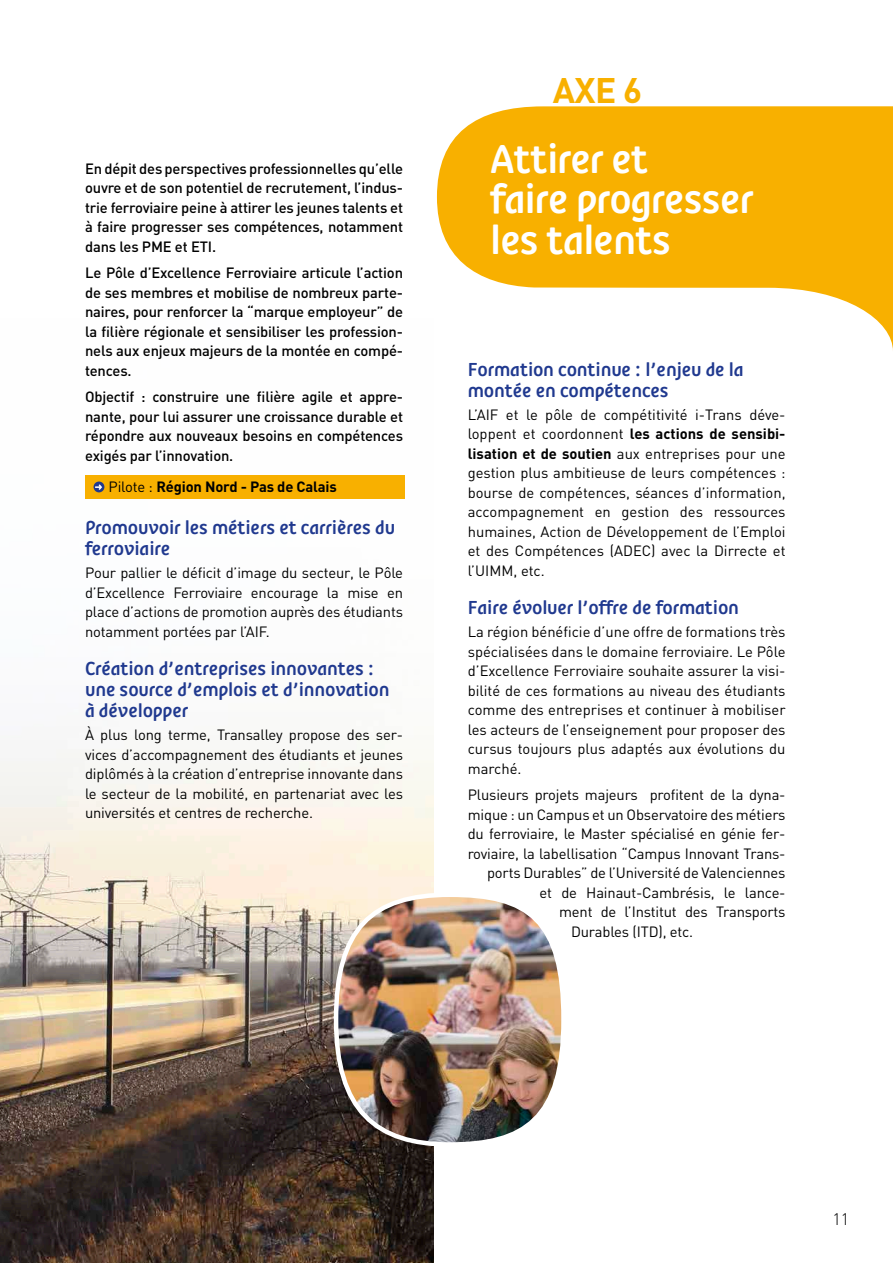
<style>
.page{position:relative;width:893px;height:1263px;background:#fff}
.page>*{position:absolute;margin:0;border:0;box-sizing:border-box;transform-origin:0 0}
.t1{font:48.3px/40.8px "RNPC";letter-spacing:-.02em;color:#fff}
.t2{font:700 35.1px "DIN";color:#f8b000}
.t3{font:22.5px/21px "RNPC";letter-spacing:-.01em;color:#20398f}
.t4{font:300 16.5px "DIN";color:#000}
.t5{font:14.7px/19.5px "DIN";letter-spacing:-.01em;color:#000;text-align:justify}
.t6{font:500 14.7px/19.5px "DIN";letter-spacing:-.01em;color:#000;text-align:justify}
.t7{font:700 14.7px "DIN";letter-spacing:-.01em;color:#000}
.s1{font-weight:400}
.s2{font-weight:700}
</style>
<div class="page">
<img style="left:0;top:739px;width:434px;height:524px">
<div style="left:85px;top:475px;width:320px;height:24px;background:#f8b000"></div>
<svg style="left:94px;top:481px;width:10px;height:11px"></svg>
<svg style="left:95px;top:484px;width:7px;height:6px"></svg>
<svg style="left:437px;top:106px;width:456px;height:244px;fill:#f8b000"></svg>
<img style="left:336px;top:895px;width:225px;height:249px">
<p class="t6" style="left:85px;top:158px;width:320px">En dépit des perspectives professionnelles qu’elle ouvre et de son potentiel de recrutement, l’indus&shy;trie ferroviaire peine à attirer les jeunes talents et à faire progresser ses compétences, notamment dans les PME et ETI.</p>
<p class="t6" style="left:85px;top:263px;width:320px">Le Pôle d’Excellence Ferroviaire articule l’action de ses membres et mobilise de nombreux parte&shy;naires, pour renforcer la “marque employeur” de la filière régionale et sensibiliser les profession&shy;nels aux enjeux majeurs de la montée en compé&shy;tences.</p>
<p class="t6" style="left:85px;top:387px;width:320px">Objectif : construire une filière agile et appre&shy;nante, pour lui assurer une croissance durable et répondre aux nouveaux besoins en compétences exigés par l’innovation.</p>
<p class="t7" style="left:109px;top:477px;width:230px"><span class="s1">Pilote :</span> Région Nord - Pas de Calais</p>
<h3 class="t3" style="left:85px;top:517px;width:312px">Promouvoir les métiers et carrières du ferroviaire</h3>
<p class="t5" style="left:85px;top:563px;width:320px">Pour pallier le déficit d’image du secteur, le Pôle d’Excellence Ferroviaire encourage la mise en place d’actions de promotion auprès des étudiants notamment portées par l’AIF.</p>
<h3 class="t3" style="left:85px;top:658px;width:306px">Création d’entreprises innovantes : une source d’emplois et d’innovation à développer</h3>
<p class="t5" style="left:85px;top:725px;width:320px">À plus long terme, Transalley propose des ser&shy;vices d’accompagnement des étudiants et jeunes diplômés à la création d’entreprise innovante dans le secteur de la mobilité, en partenariat avec les universités et centres de recherche.</p>
<h2 class="t2" style="left:553px;top:67px;width:91px">AXE 6</h2>
<h1 class="t1" style="left:490px;top:138px;width:265px">Attirer et<br>faire progresser les talents</h1>
<h3 class="t3" style="left:468px;top:358px;width:278px">Formation continue : l’enjeu de la montée en compétences</h3>
<p class="t5" style="left:468px;top:404px;width:319px">L’AIF et le pôle de compétitivité i-Trans déve&shy;loppent et coordonnent <span class="s2">les actions de sensibi&shy;lisation et de soutien</span> aux entreprises pour une gestion plus ambitieuse de leurs compétences : bourse de compétences, séances d’information, accompagnement en gestion des ressources humaines, Action de Développement de l’Emploi et des Compétences (ADEC) avec la Dirrecte et l’UIMM, etc.</p>
<h3 class="t3" style="left:468px;top:597px;width:273px">Faire évoluer l’offre de formation</h3>
<p class="t5" style="left:468px;top:622px;width:319px">La région bénéficie d’une offre de formations très spécialisées dans le domaine ferroviaire. Le Pôle d’Excellence Ferroviaire souhaite assurer la visi&shy;bilité de ces formations au niveau des étudiants comme des entreprises et continuer à mobiliser les acteurs de l’enseignement pour proposer des cursus toujours plus adaptés aux évolutions du marché.</p>
<p class="t5" style="left:468px;top:785px;width:319px">Plusieurs projets majeurs profitent de la dyna-</p>
<p class="t5" style="left:468px;top:804px;width:319px">mique : un Campus et un Observatoire des métiers</p>
<p class="t5" style="left:468px;top:824px;width:319px">du ferroviaire, le Master spécialisé en génie fer-</p>
<p class="t5" style="left:468px;top:843px;width:319px">roviaire, la labellisation “Campus Innovant Trans-</p>
<p class="t5" style="left:487px;top:863px;width:300px">ports Durables” de l’Université de Valenciennes</p>
<p class="t5" style="left:540px;top:882px;width:248px">et de Hainaut-Cambrésis, le lance-</p>
<p class="t5" style="left:559px;top:902px;width:228px">ment de l’Institut des Transports</p>
<p class="t5" style="left:571px;top:921px;width:124px">Durables (ITD), etc.</p>
<p class="t4" style="left:832px;top:1209px;width:18px">11</p>
</div>
